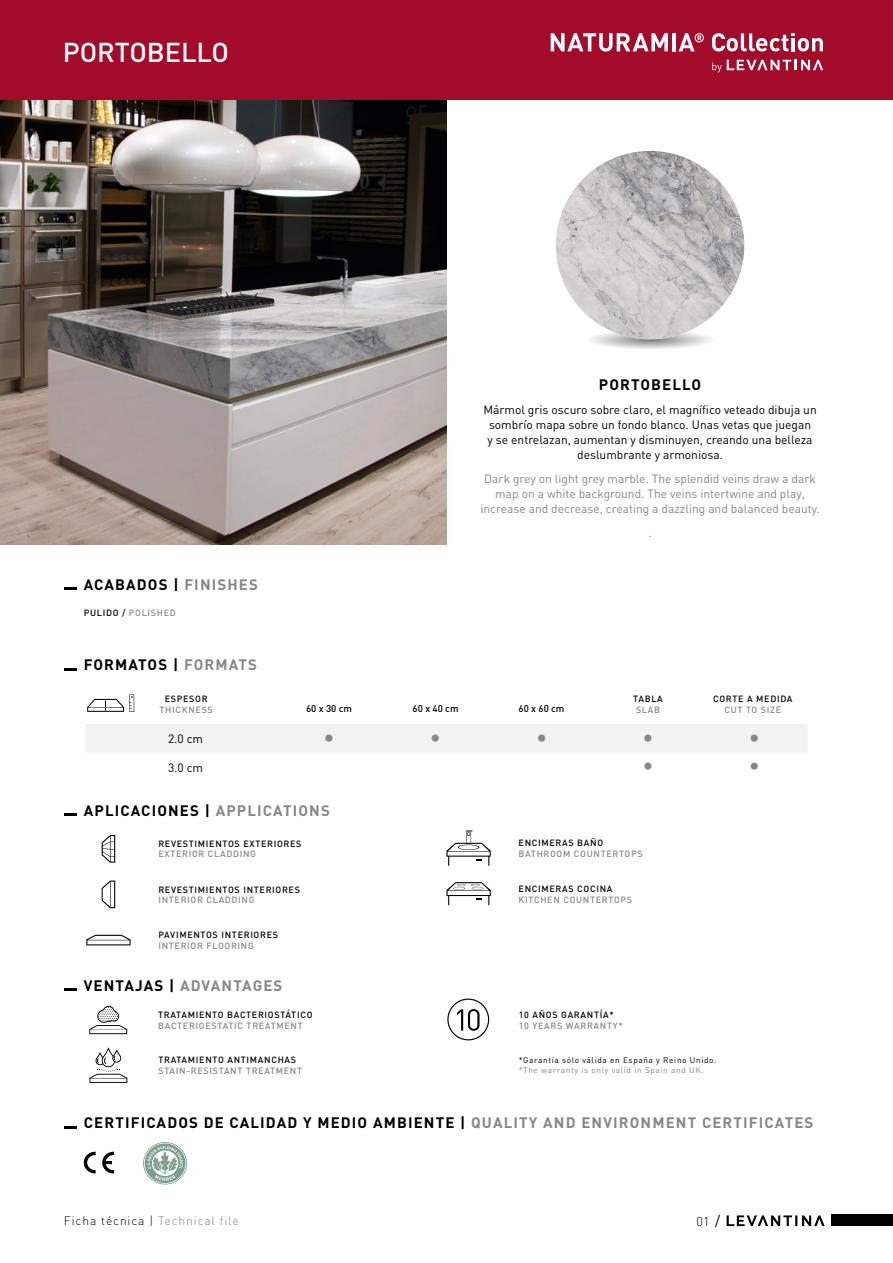
<style>
.page{position:relative;width:893px;height:1263px;background:#fff}
.page>*{position:absolute;margin:0;border:0;box-sizing:border-box;transform-origin:0 0}
.t1{font:500 27px "DIN";color:#fff}
.t2{font:27px "Minion Pro";color:#878786}
.t3{font:700 15px "DIN";letter-spacing:.075em;color:#000}
.t4{font:700 15px "DIN";letter-spacing:.075em;color:#878786}
.t5{font:300 12.75px "DIN";color:#000}
.t6{font:12px/15.1px "DIN";color:#000;text-align:center}
.t7{font:12px/15.1px "DIN";color:#878786;text-align:center}
.t8{font:300 12px "DIN";letter-spacing:.075em;color:#000}
.t9{font:500 9.75px "DIN";color:#000}
.t10{font:500 9px "DIN";letter-spacing:.075em;color:#878786}
.t11{font:500 9px "DIN";letter-spacing:.075em;color:#000}
.t12{font:8.25px "DIN";letter-spacing:.075em;color:#000}
.t13{font:8.25px "DIN";letter-spacing:.075em;color:#878786}
.s1{color:#878786}
.s2{color:#000}
.s3{font-family:"DIN Regular Alternate";font-weight:400;font-size:14.25px}
</style>
<div class="page">
<img style="left:0;top:100px;width:446px;height:444px">
<div style="left:0;top:0;width:893px;height:100px;background:#a20b29"></div>
<svg style="left:590px;top:329px;width:121px;height:20px"></svg>
<img style="left:556px;top:151px;width:188px;height:188px;border-radius:94px">
<div style="left:831px;top:1215px;width:62px;height:11px;background:#000"></div>
<svg style="left:727px;top:1215px;width:98px;height:11px"></svg>
<hr style="left:672px;top:33px;width:4px;height:18px;background:#fff">
<svg style="left:712px;top:60px;width:111px;height:12px"></svg>
<svg style="left:551px;top:33px;width:117px;height:19px"></svg>
<svg style="left:712px;top:33px;width:111px;height:18px"></svg>
<svg style="left:679px;top:33px;width:25px;height:18px"></svg>
<svg style="left:64px;top:587px;width:13px;height:3px"></svg>
<svg style="left:64px;top:668px;width:13px;height:2px"></svg>
<svg style="left:87px;top:694px;width:47px;height:18px"></svg>
<div style="left:86px;top:724px;width:721px;height:28px;background:#f2f2f2"></div>
<svg style="left:64px;top:814px;width:13px;height:2px"></svg>
<svg style="left:102px;top:835px;width:13px;height:28px"></svg>
<svg style="left:102px;top:880px;width:13px;height:28px"></svg>
<svg style="left:86px;top:935px;width:45px;height:10px"></svg>
<svg style="left:446px;top:830px;width:45px;height:36px"></svg>
<svg style="left:446px;top:882px;width:45px;height:23px"></svg>
<svg style="left:64px;top:989px;width:13px;height:2px"></svg>
<svg style="left:89px;top:1006px;width:38px;height:28px"></svg>
<svg style="left:89px;top:1047px;width:38px;height:36px"></svg>
<svg style="left:447px;top:998px;width:42px;height:42px"></svg>
<svg style="left:84px;top:1152px;width:12px;height:21px"></svg>
<svg style="left:102px;top:1152px;width:12px;height:21px"></svg>
<svg style="left:143px;top:1142px;width:44px;height:42px"></svg>
<svg style="left:144px;top:1143px;width:42px;height:41px"></svg>
<svg style="left:145px;top:1143px;width:40px;height:40px"></svg>
<svg style="left:147px;top:1146px;width:36px;height:35px"></svg>
<svg style="left:64px;top:1126px;width:13px;height:2px"></svg>
<h1 class="t1" style="left:63px;top:34px;width:168px">PORTOBELLO</h1>
<h2 class="t3" style="left:84px;top:574px;width:176px">ACABADOS | <span class="s1">FINISHES</span></h2>
<p class="t10" style="left:84px;top:606px;width:94px"><span class="s2">PULIDO /</span> POLISHED</p>
<h2 class="t3" style="left:599px;top:375px;width:104px">PORTOBELLO</h2>
<h3 class="t6" style="left:483px;top:402px;width:335px">Mármol gris oscuro sobre claro, el magnífico veteado dibuja un sombrío mapa sobre un fondo blanco. Unas vetas que juegan<br>y se entrelazan, aumentan y disminuyen, creando una belleza deslumbrante y armoniosa.</h3>
<h3 class="t7" style="left:480px;top:471px;width:341px">Dark grey on light grey marble. The splendid veins draw a dark map on a white background. The veins intertwine and play, increase and decrease, creating a dazzling and balanced beauty.</h3>
<h3 class="t7" style="left:648px;top:525px;width:5px">.</h3>
<h2 class="t3" style="left:84px;top:655px;width:175px">FORMATOS | <span class="s1">FORMATS</span></h2>
<p class="t11" style="left:165px;top:692px;width:44px">ESPESOR</p>
<p class="t10" style="left:160px;top:703px;width:55px">THICKNESS</p>
<p class="t9" style="left:306px;top:702px;width:47px">60 x 30 cm</p>
<p class="t9" style="left:413px;top:702px;width:47px">60 x 40 cm</p>
<p class="t9" style="left:518px;top:702px;width:47px">60 x 60 cm</p>
<h3 class="t6" style="left:168px;top:731px;width:37px">2.0 cm</h3>
<h1 class="t2" style="left:324px;top:717px;width:12px">•</h1>
<h1 class="t2" style="left:430px;top:717px;width:12px">•</h1>
<h1 class="t2" style="left:536px;top:717px;width:12px">•</h1>
<h1 class="t2" style="left:643px;top:717px;width:12px">•</h1>
<h1 class="t2" style="left:749px;top:717px;width:12px">•</h1>
<h3 class="t6" style="left:168px;top:760px;width:37px">3.0 cm</h3>
<h1 class="t2" style="left:643px;top:746px;width:12px">•</h1>
<h1 class="t2" style="left:749px;top:746px;width:12px">•</h1>
<h2 class="t3" style="left:84px;top:800px;width:248px">APLICACIONES | <span class="s1">APPLICATIONS</span></h2>
<p class="t11" style="left:158px;top:837px;width:145px">REVESTIMIENTOS EXTERIORES</p>
<p class="t10" style="left:158px;top:848px;width:99px">EXTERIOR CLADDING</p>
<p class="t11" style="left:713px;top:692px;width:81px">CORTE A MEDIDA</p>
<p class="t10" style="left:724px;top:703px;width:58px">CUT TO SIZE</p>
<p class="t11" style="left:633px;top:692px;width:31px">TABLA</p>
<p class="t10" style="left:636px;top:703px;width:26px">SLAB</p>
<p class="t11" style="left:519px;top:837px;width:86px">ENCIMERAS BAÑO</p>
<p class="t10" style="left:519px;top:848px;width:126px">BATHROOM COUNTERTOPS</p>
<p class="t11" style="left:519px;top:883px;width:95px">ENCIMERAS COCINA</p>
<p class="t10" style="left:519px;top:893px;width:115px">KITCHEN COUNTERTOPS</p>
<p class="t11" style="left:158px;top:883px;width:143px">REVESTIMIENTOS INTERIORES</p>
<p class="t10" style="left:158px;top:894px;width:98px">INTERIOR CLADDING</p>
<p class="t11" style="left:158px;top:929px;width:121px">PAVIMENTOS INTERIORES</p>
<p class="t10" style="left:158px;top:940px;width:97px">INTERIOR FLOORING</p>
<h2 class="t4" style="left:84px;top:976px;width:200px"><span class="s2">VENTAJAS |</span> ADVANTAGES</h2>
<p class="t11" style="left:158px;top:1009px;width:156px">TRATAMIENTO BACTERIOSTÁTICO</p>
<p class="t10" style="left:158px;top:1020px;width:146px">BACTERIOESTATIC TREATMENT</p>
<p class="t11" style="left:158px;top:1054px;width:139px">TRATAMIENTO ANTIMANCHAS</p>
<p class="t10" style="left:158px;top:1065px;width:145px">STAIN-RESISTANT TREATMENT</p>
<p class="t11" style="left:519px;top:1009px;width:97px">10 AÑOS GARANTÍA*</p>
<p class="t10" style="left:519px;top:1020px;width:106px">10 YEARS WARRANTY*</p>
<p class="t12" style="left:519px;top:1056px;width:199px">*Garantía sólo válida en España y Reino Unido.</p>
<p class="t13" style="left:519px;top:1065px;width:187px">*The warranty is only valid in Spain and UK.</p>
<h2 class="t3" style="left:84px;top:1113px;width:731px">CERTIFICADOS DE CALIDAD Y MEDIO AMBIENTE | <span class="s1">QUALITY AND ENVIRONMENT CERTIFICATES</span></h2>
<h3 class="t8" style="left:64px;top:1213px;width:176px">Ficha técnica | <span class="s1">Technical file</span></h3>
<h3 class="t5" style="left:696px;top:1213px;width:25px">01 <span class="s3">/</span></h3>
</div>
